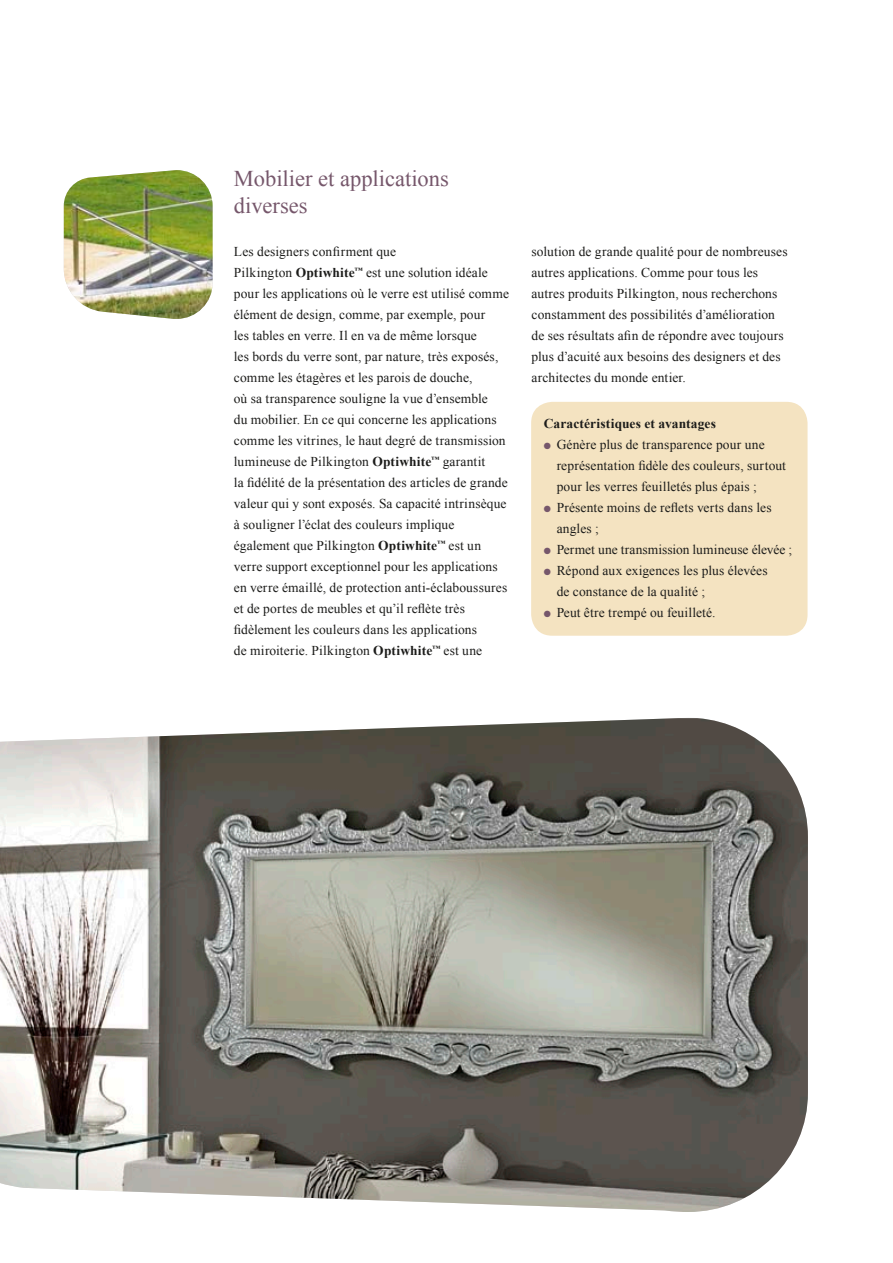
<style>
.page{position:relative;width:893px;height:1263px;background:#fff}
.page>*{position:absolute;margin:0;border:0;box-sizing:border-box;transform-origin:0 0}
.t1{font:22.5px/27px "Times New Roman";color:#76576b}
.t2{font:13.5px/21px "Times New Roman";letter-spacing:.01em;color:#1c1c1a}
.t3{font:700 13.5px "Times New Roman";letter-spacing:.01em;color:#1c1c1a}
.s1{font-weight:700}
.s2{color:#76576b}
</style>
<div class="page">
<div style="left:531px;top:402px;width:276px;height:234px;background:#f4e3c1;border-radius:21px"></div>
<img style="left:64px;top:170px;width:149px;height:149px">
<img style="left:0;top:718px;width:808px;height:494px">
<h1 class="t1" style="left:234px;top:164px;width:216px">Mobilier et applications diverses</h1>
<p class="t2" style="left:234px;top:241px;width:277px">Les designers confirment que<br>Pilkington <span class="s1">Optiwhite</span><sup>™</sup> est une solution idéale pour les applications où le verre est utilisé comme élément de design, comme, par exemple, pour<br>les tables en verre. Il en va de même lorsque<br>les bords du verre sont, par nature, très exposés, comme les étagères et les parois de douche,<br>où sa transparence souligne la vue d’ensemble<br>du mobilier. En ce qui concerne les applications comme les vitrines, le haut degré de transmission lumineuse de Pilkington <span class="s1">Optiwhite</span><sup>™</sup> garantit<br>la fidélité de la présentation des articles de grande valeur qui y sont exposés. Sa capacité intrinsèque à souligner l’éclat des couleurs implique également que Pilkington <span class="s1">Optiwhite</span><sup>™</sup> est un verre support exceptionnel pour les applications en verre émaillé, de protection anti-éclaboussures et de portes de meubles et qu’il reflète très fidèlement les couleurs dans les applications<br>de miroiterie. Pilkington <span class="s1">Optiwhite</span><sup>™</sup> est une</p>
<p class="t2" style="left:531px;top:241px;width:258px">solution de grande qualité pour de nombreuses autres applications. Comme pour tous les autres produits Pilkington, nous recherchons constamment des possibilités d’amélioration de ses résultats afin de répondre avec toujours plus d’acuité aux besoins des designers et des architectes du monde entier.</p>
<p class="t3" style="left:544px;top:414px;width:174px">Caractéristiques et avantages</p>
<p class="t2" style="left:557px;top:434px;width:231px;text-indent:-13px"><span class="s2">●</span> Génère plus de transparence pour une représentation fidèle des couleurs, surtout pour les verres feuilletés plus épais ;</p>
<p class="t2" style="left:557px;top:497px;width:216px;text-indent:-13px"><span class="s2">●</span> Présente moins de reflets verts dans les angles ;</p>
<p class="t2" style="left:544px;top:539px;width:250px"><span class="s2">●</span> Permet une transmission lumineuse élevée ;</p>
<p class="t2" style="left:557px;top:560px;width:212px;text-indent:-13px"><span class="s2">●</span> Répond aux exigences les plus élevées de constance de la qualité ;</p>
<p class="t2" style="left:544px;top:602px;width:173px"><span class="s2">●</span> Peut être trempé ou feuilleté.</p>
</div>
